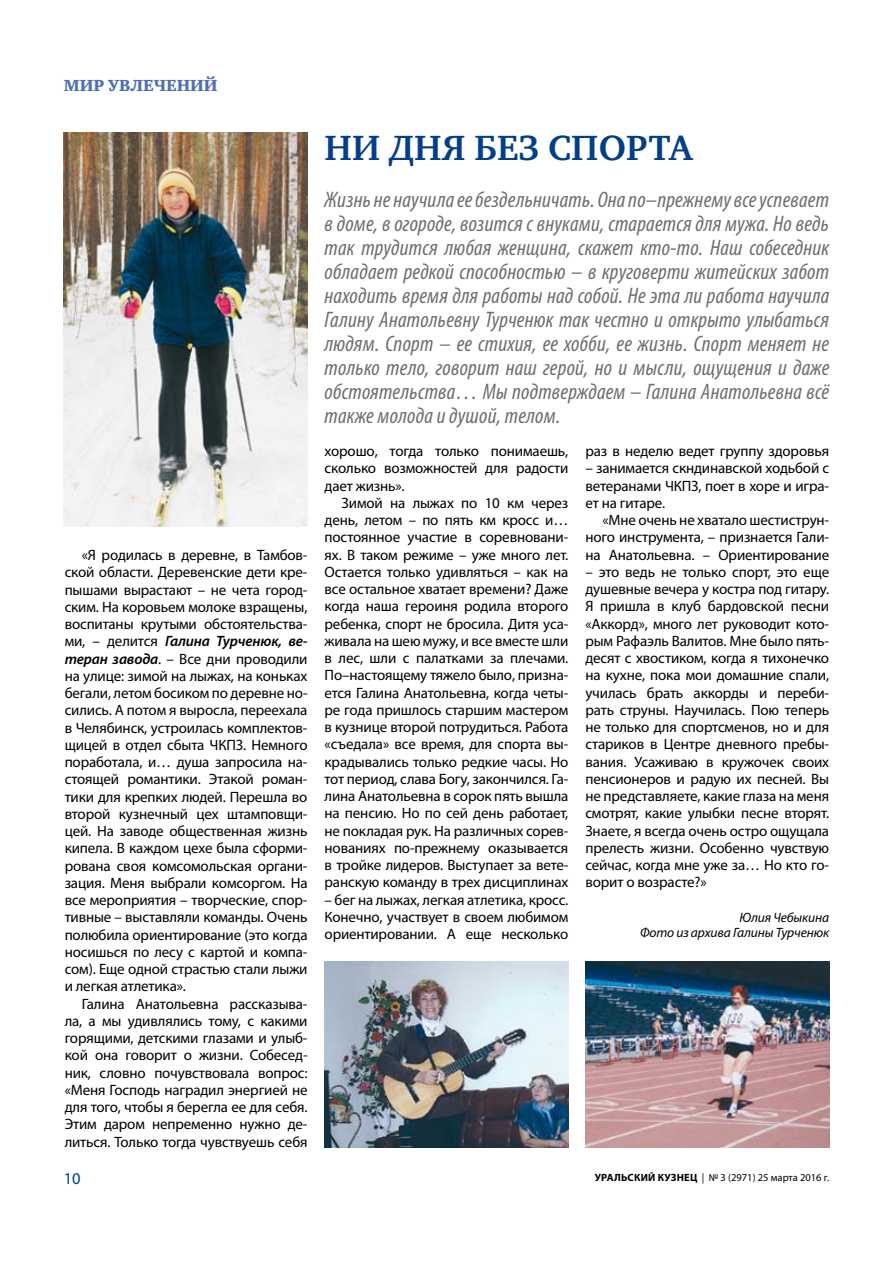
<style>
.page{position:relative;width:893px;height:1263px;background:#fff}
.page>*{position:absolute;margin:0;border:0;box-sizing:border-box;transform-origin:0 0}
.t1{font:700 36px "Charter C";letter-spacing:.005em;color:#023f88}
.t2{font:italic condensed 22.5px/24px "Myriad Pro";letter-spacing:.01em;color:#6d6e71;text-align:justify}
.t3{font:16.5px "Charter Black C";color:#506eb5}
.t4{font:16.5px "Myriad Pro";color:#023f88}
.t5{font:15px/17.2px "Myriad Pro";letter-spacing:-.01em;color:#000;text-align:justify}
.t6{font:italic 13.5px/15px "Myriad Pro";letter-spacing:-.01em;color:#000;text-align:right}
.t7{font:10.5px "Myriad Pro";color:#000}
.s1{font-weight:600;font-style:italic}
.s2{font-weight:700}
</style>
<div class="page">
<img style="left:64px;top:133px;width:244px;height:393px">
<img style="left:585px;top:961px;width:244px;height:187px">
<img style="left:325px;top:961px;width:243px;height:187px">
<p class="t3" style="left:64px;top:76px;width:155px">мир увлечений</p>
<p class="t5" style="left:65px;top:546px;width:244px;text-indent:17px">«Я родилась в деревне, в Тамбов&shy;ской области. Деревенские дети кре&shy;пышами вырастают – не чета город&shy;ским. На коровьем молоке взращены, воспитаны крутыми обстоятельства&shy;ми, – делится <span class="s1">Галина Турченюк, ве&shy;теран завода</span>. – Все дни проводили на улице: зимой на лыжах, на коньках бегали, летом босиком по деревне но&shy;сились. А потом я выросла, переехала в Челябинск, устроилась комплектов&shy;щицей в отдел сбыта ЧКПЗ. Немного поработала, и… душа запросила на&shy;стоящей романтики. Этакой роман&shy;тики для крепких людей. Перешла во второй кузнечный цех штамповщи&shy;цей. На заводе общественная жизнь кипела. В каждом цехе была сформи&shy;рована своя комсомольская органи&shy;зация. Меня выбрали комсоргом. На все мероприятия – творческие, спор&shy;тивные – выставляли команды. Очень полюбила ориентирование (это когда носишься по лесу с картой и компа&shy;сом). Еще одной страстью стали лыжи и легкая атлетика».</p>
<p class="t5" style="left:65px;top:995px;width:244px;text-indent:17px">Галина Анатольевна рассказыва&shy;ла, а мы удивлялись тому, с какими горящими, детскими глазами и улыб&shy;кой она говорит о жизни. Собесед&shy;ник, словно почувствовала вопрос: «Меня Господь наградил энергией не для того, чтобы я берегла ее для себя.<br>Этим даром непременно нужно де&shy;литься. Только тогда чувствуешь себя</p>
<h1 class="t1" style="left:325px;top:128px;width:369px">Ни дня без спорта</h1>
<p class="t2" style="left:325px;top:187px;width:506px">Жизнь не научила ее бездельничать. Она по–прежнему все успевает в доме, в огороде, возится с внуками, старается для мужа. Но ведь так трудится любая женщина, скажет кто-то. Наш собеседник обладает редкой способностью – в круговерти житейских забот находить время для работы над собой. Не эта ли работа научила Галину Анатольевну Турченюк так честно и открыто улыбаться людям. Спорт – ее стихия, ее хобби, ее жизнь. Спорт меняет не только тело, говорит наш герой, но и мысли, ощущения и даже обстоятельства… Мы подтверждаем – Галина Анатольевна всё также молода и душой, телом.</p>
<p class="t5" style="left:325px;top:442px;width:245px">хорошо, тогда только понимаешь, сколько возможностей для радости дает жизнь».</p>
<p class="t5" style="left:325px;top:494px;width:245px;text-indent:17px">Зимой на лыжах по 10 км через день, летом – по пять км кросс и… постоянное участие в соревновани&shy;ях. В таком режиме – уже много лет.<br>Остается только удивляться – как на все остальное хватает времени? Даже когда наша героиня родила второго ребенка, спорт не бросила. Дитя уса&shy;живала на шею мужу, и все вместе шли в лес, шли с палатками за плечами.<br>По–настоящему тяжело было, призна&shy;ется Галина Анатольевна, когда четы&shy;ре года пришлось старшим мастером в кузнице второй потрудиться. Работа «съедала» все время, для спорта вы&shy;крадывались только редкие часы. Но тот период, слава Богу, закончился. Га&shy;лина Анатольевна в сорок пять вышла на пенсию. Но по сей день работает, не покладая рук. На различных сорев&shy;нованиях по-прежнему оказывается в тройке лидеров. Выступает за вете&shy;ранскую команду в трех дисциплинах</p>
<p class="t5" style="left:325px;top:891px;width:245px">– бег на лыжах, легкая атлетика, кросс.<br>Конечно, участвует в своем любимом ориентировании. А еще несколько</p>
<p class="t5" style="left:585px;top:442px;width:245px">раз в неделю ведет группу здоровья</p>
<p class="t5" style="left:585px;top:459px;width:245px">– занимается скндинавской ходьбой с ветеранами ЧКПЗ, поет в хоре и игра&shy;ет на гитаре.</p>
<p class="t5" style="left:585px;top:511px;width:245px;text-indent:17px">«Мне очень не хватало шестиструн&shy;ного инструмента, – признается Гали&shy;на Анатольевна. – Ориентирование</p>
<p class="t5" style="left:585px;top:563px;width:245px">– это ведь не только спорт, это еще душевные вечера у костра под гитару.<br>Я пришла в клуб бардовской песни «Аккорд», много лет руководит кото&shy;рым Рафаэль Валитов. Мне было пять&shy;десят с хвостиком, когда я тихонечко на кухне, пока мои домашние спали, училась брать аккорды и переби&shy;рать струны. Научилась. Пою теперь не только для спортсменов, но и для стариков в Центре дневного пребы&shy;вания. Усаживаю в кружочек своих пенсионеров и радую их песней. Вы не представляете, какие глаза на меня смотрят, какие улыбки песне вторят.<br>Знаете, я всегда очень остро ощущала прелесть жизни. Особенно чувствую сейчас, когда мне уже за… Но кто го&shy;ворит о возрасте?»</p>
<p class="t6" style="left:640px;top:910px;width:191px">Юлия Чебыкина<br>Фото из архива Галины Турченюк</p>
<p class="t4" style="left:64px;top:1168px;width:18px">10</p>
<p class="t7" style="left:595px;top:1171px;width:236px"><span class="s2">Уральский кузнец</span> | № 3 (2971) 25 марта 2016 г.</p>
</div>
